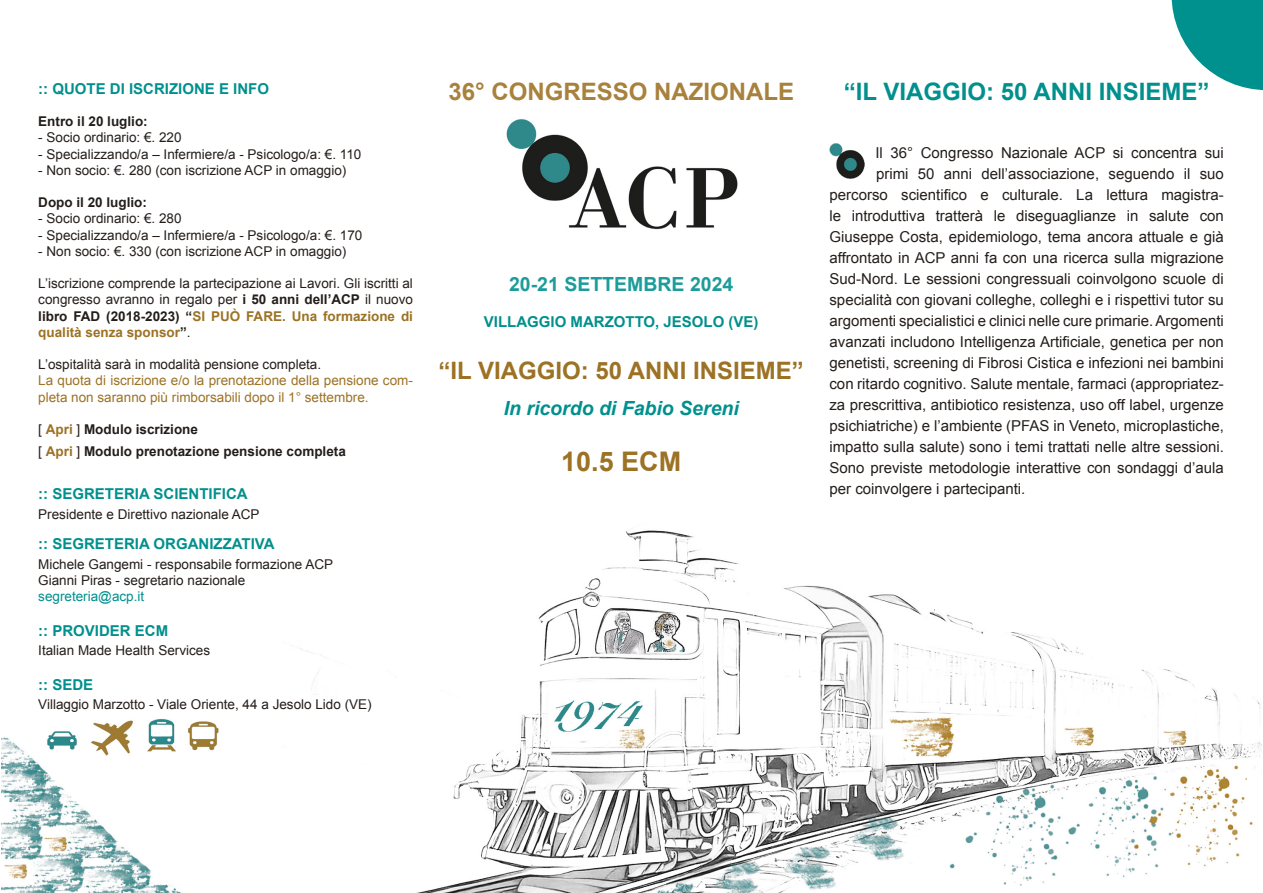
<style>
.page{position:relative;width:1263px;height:893px;background:#fff}
.page>*{position:absolute;margin:0;border:0;box-sizing:border-box;transform-origin:0 0}
.t1{font:700 27px "Arial";color:#9c7224}
.t2{font:700 24px "Arial";color:#9c7224}
.t3{font:700 24px "Arial";color:#00908d}
.t4{font:700 24px "Arial";color:#a8823d}
.t5{font:italic 700 19.5px "Arial";color:#00908d}
.t6{font:700 19.5px "Arial";color:#1c9c9a}
.t7{font:15px "Arial";color:#241e1b}
.t8{font:700 15px "Arial";color:#00908d}
.t9{font:13.5px/16.2px "Arial";color:#241e1b;text-align:justify}
.t10{font:13.5px/16.2px "Arial";color:#9c7224}
.t11{font:700 13.5px "Arial";color:#241e1b}
.t12{font:13.5px "Arial";color:#00908d}
.s1{font-weight:700}
.s2{font-weight:700;color:#9c7224}
.s3{font-weight:400}
.s4{color:#9c7224}
</style>
<div class="page">
<img style="left:2px;top:530px;width:1260px;height:363px">
<svg style="left:1171px;top:0;width:92px;height:90px"></svg>
<img style="left:829px;top:144px;width:35px;height:34px">
<img style="left:506px;top:119px;width:232px;height:111px">
<img style="left:40px;top:719px;width:185px;height:37px">
<p class="t8" style="left:38px;top:79px;width:232px">:: QUOTE DI ISCRIZIONE E INFO</p>
<p class="t11" style="left:38px;top:113px;width:111px">Entro il 20 luglio:</p>
<p class="t9" style="left:38px;top:130px;width:145px">- Socio ordinario: €. 220</p>
<p class="t9" style="left:38px;top:146px;width:325px">- Specializzando/a – Infermiere/a - Psicologo/a: €. 110</p>
<p class="t9" style="left:38px;top:162px;width:310px">- Non socio: €. 280 (con iscrizione ACP in omaggio)</p>
<p class="t11" style="left:38px;top:194px;width:110px">Dopo il 20 luglio:</p>
<p class="t9" style="left:38px;top:211px;width:145px">- Socio ordinario: €. 280</p>
<p class="t9" style="left:38px;top:227px;width:326px">- Specializzando/a – Infermiere/a - Psicologo/a: €. 170</p>
<p class="t9" style="left:38px;top:243px;width:310px">- Non socio: €. 330 (con iscrizione ACP in omaggio)</p>
<p class="t9" style="left:38px;top:275px;width:376px">L’iscrizione comprende la partecipazione ai Lavori. Gli iscritti al congresso avranno in regalo per <span class="s1">i 50 anni dell’ACP</span> il nuovo <span class="s1">libro FAD (2018-2023) “</span><span class="s2">SI PUÒ FARE. Una formazione di qualità senza sponsor</span><span class="s1">”</span>.</p>
<p class="t9" style="left:38px;top:356px;width:284px">L’ospitalità sarà in modalità pensione completa.</p>
<p class="t10" style="left:38px;top:373px;width:376px">La quota di iscrizione e/o la prenotazione della pensione com&shy;pleta non saranno più rimborsabili dopo il 1° settembre.</p>
<p class="t11" style="left:38px;top:420px;width:161px"><span class="s3">[</span> <span class="s4">Apri</span> <span class="s3">]</span> Modulo iscrizione</p>
<p class="t11" style="left:38px;top:442px;width:309px"><span class="s3">[</span> <span class="s4">Apri</span> <span class="s3">]</span> Modulo prenotazione pensione completa</p>
<p class="t8" style="left:38px;top:484px;width:211px">:: SEGRETERIA SCIENTIFICA</p>
<p class="t9" style="left:38px;top:506px;width:223px">Presidente e Direttivo nazionale ACP</p>
<p class="t8" style="left:38px;top:534px;width:238px">:: SEGRETERIA ORGANIZZATIVA</p>
<p class="t9" style="left:38px;top:556px;width:296px">Michele Gangemi - responsabile formazione ACP</p>
<p class="t9" style="left:38px;top:572px;width:209px">Gianni Piras - segretario nazionale</p>
<p class="t12" style="left:38px;top:588px;width:107px">segreteria@acp.it</p>
<p class="t8" style="left:38px;top:620px;width:132px">:: PROVIDER ECM</p>
<p class="t9" style="left:38px;top:643px;width:173px">Italian Made Health Services</p>
<p class="t8" style="left:38px;top:674px;width:57px">:: SEDE</p>
<p class="t9" style="left:38px;top:697px;width:335px">Villaggio Marzotto - Viale Oriente, 44 a Jesolo Lido (VE)</p>
<p class="t4" style="left:448px;top:76px;width:347px">36° CONGRESSO NAZIONALE</p>
<p class="t6" style="left:509px;top:271px;width:226px">20-21 SETTEMBRE 2024</p>
<p class="t8" style="left:484px;top:312px;width:276px">VILLAGGIO MARZOTTO, JESOLO (VE)</p>
<p class="t2" style="left:438px;top:355px;width:367px">“IL VIAGGIO: 50 ANNI INSIEME”</p>
<p class="t5" style="left:504px;top:396px;width:237px">In ricordo di Fabio Sereni</p>
<p class="t1" style="left:561px;top:444px;width:122px">10.5 ECM</p>
<p class="t3" style="left:844px;top:76px;width:367px">“IL VIAGGIO: 50 ANNI INSIEME”</p>
<p class="t7" style="left:875px;top:143px;width:350px">Il 36° Congresso Nazionale ACP si concentra sui</p>
<p class="t7" style="left:876px;top:164px;width:349px">primi 50 anni dell’associazione, seguendo il suo</p>
<p class="t7" style="left:829px;top:185px;width:396px">percorso scientifico e culturale. La lettura magistra-</p>
<p class="t7" style="left:829px;top:206px;width:396px">le introduttiva tratterà le diseguaglianze in salute con</p>
<p class="t7" style="left:829px;top:227px;width:396px">Giuseppe Costa, epidemiologo, tema ancora attuale e già</p>
<p class="t7" style="left:829px;top:248px;width:396px">affrontato in ACP anni fa con una ricerca sulla migrazione</p>
<p class="t7" style="left:829px;top:269px;width:396px">Sud-Nord. Le sessioni congressuali coinvolgono scuole di</p>
<p class="t7" style="left:829px;top:290px;width:396px">specialità con giovani colleghe, colleghi e i rispettivi tutor su</p>
<p class="t7" style="left:829px;top:311px;width:396px">argomenti specialistici e clinici nelle cure primarie. Argomenti</p>
<p class="t7" style="left:829px;top:332px;width:396px">avanzati includono Intelligenza Artificiale, genetica per non</p>
<p class="t7" style="left:829px;top:353px;width:396px">genetisti, screening di Fibrosi Cistica e infezioni nei bambini</p>
<p class="t7" style="left:829px;top:374px;width:396px">con ritardo cognitivo. Salute mentale, farmaci (appropriatez-</p>
<p class="t7" style="left:829px;top:395px;width:396px">za prescrittiva, antibiotico resistenza, uso off label, urgenze</p>
<p class="t7" style="left:829px;top:416px;width:396px">psichiatriche) e l’ambiente (PFAS in Veneto, microplastiche,</p>
<p class="t7" style="left:829px;top:437px;width:396px">impatto sulla salute) sono i temi trattati nelle altre sessioni.</p>
<p class="t7" style="left:829px;top:458px;width:396px">Sono previste metodologie interattive con sondaggi d’aula</p>
<p class="t7" style="left:829px;top:479px;width:197px">per coinvolgere i partecipanti.</p>
</div>
